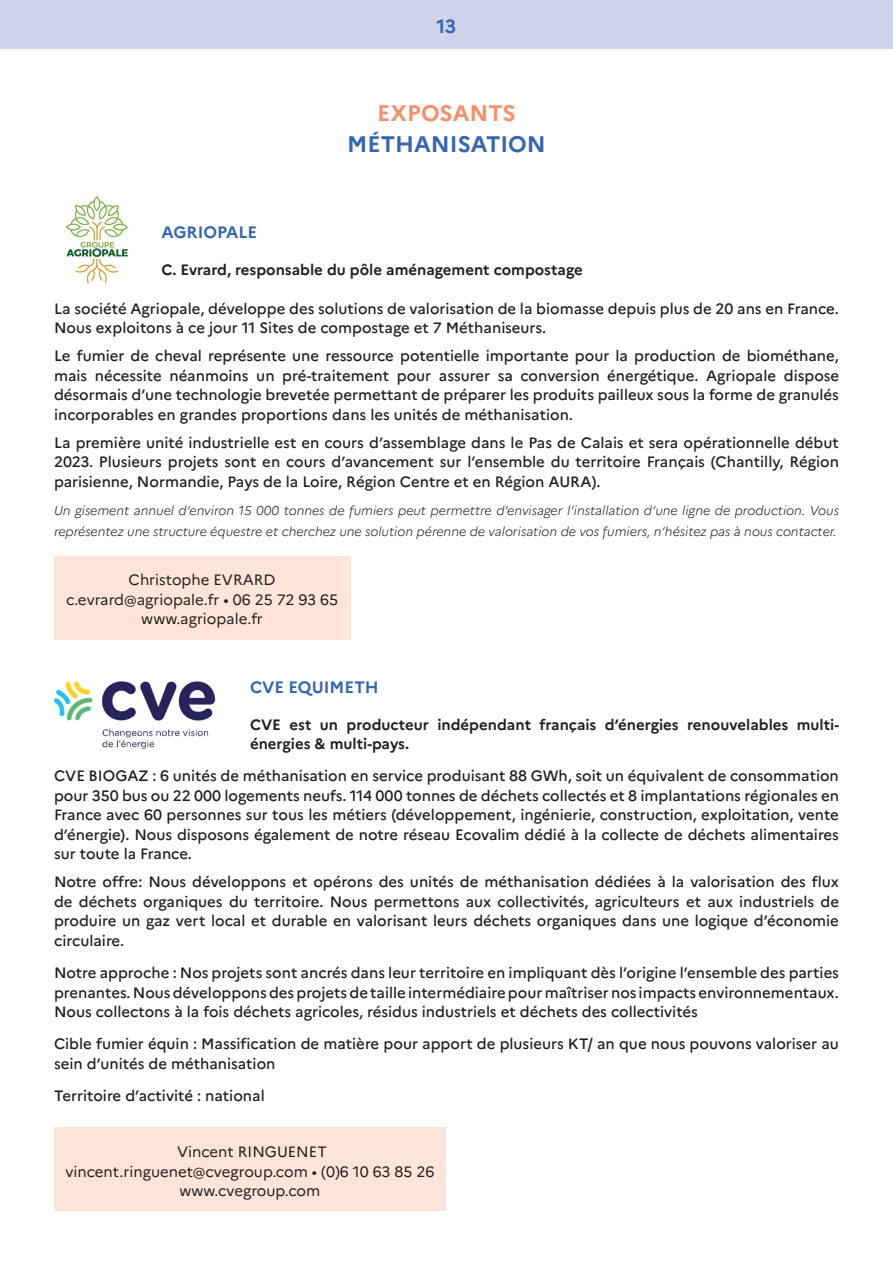
<style>
.page{position:relative;width:893px;height:1263px;background:#fff}
.page>*{position:absolute;margin:0;border:0;box-sizing:border-box;transform-origin:0 0}
.t1{font:700 22.5px "Marianne";color:#3566b1}
.t2{font:700 22.5px "Marianne";color:#f68f6b}
.t3{font:700 19.05px "Marianne";color:#3566b1}
.t4{font:700 16.5px "Marianne";color:#3566b1}
.t5{font:500 15px/19.5px "Marianne";color:#231f20;text-align:justify}
.t6{font:15px/19.5px "Marianne";color:#231f20;text-align:center}
.t7{font:700 15px/19.5px "Marianne";color:#231f20}
.t8{font:italic 300 12.75px/21.1px "Marianne";color:#231f20}
</style>
<div class="page">
<div style="left:0;top:0;width:893px;height:49px;background:#cfd4ea"></div>
<img style="left:66px;top:196px;width:62px;height:88px">
<img style="left:54px;top:682px;width:162px;height:67px">
<div style="left:54px;top:1127px;width:392px;height:84px;background:#fee5d8"></div>
<div style="left:54px;top:556px;width:296px;height:83px;background:#fee5d8"></div>
<p class="t3" style="left:437px;top:14px;width:21px">13</p>
<h1 class="t2" style="left:377px;top:99px;width:140px">EXPOSANTS</h1>
<h1 class="t1" style="left:347px;top:130px;width:200px">MÉTHANISATION</h1>
<p class="t4" style="left:161px;top:222px;width:97px">AGRIOPALE</p>
<p class="t7" style="left:161px;top:260px;width:423px">C. Evrard, responsable du pôle aménagement compostage</p>
<p class="t5" style="left:54px;top:299px;width:786px">La société Agriopale, développe des solutions de valorisation de la biomasse depuis plus de 20 ans en France.<br>Nous exploitons à ce jour 11 Sites de compostage et 7 Méthaniseurs.</p>
<p class="t5" style="left:54px;top:346px;width:786px">Le fumier de cheval représente une ressource potentielle importante pour la production de biométhane, mais nécessite néanmoins un pré-traitement pour assurer sa conversion énergétique. Agriopale dispose désormais d’une technologie brevetée permettant de préparer les produits pailleux sous la forme de granulés incorporables en grandes proportions dans les unités de méthanisation.</p>
<p class="t5" style="left:54px;top:433px;width:786px">La première unité industrielle est en cours d’assemblage dans le Pas de Calais et sera opérationnelle début 2023. Plusieurs projets sont en cours d’avancement sur l’ensemble du territoire Français (Chantilly, Région parisienne, Normandie, Pays de la Loire, Région Centre et en Région AURA).</p>
<p class="t8" style="left:54px;top:500px;width:786px">Un gisement annuel d’environ 15 000 tonnes de fumiers peut permettre d’envisager l’installation d’une ligne de production. Vous représentez une structure équestre et cherchez une solution pérenne de valorisation de vos fumiers, n’hésitez pas à nous contacter.</p>
<p class="t6" style="left:66px;top:570px;width:274px">Christophe EVRARD c.evrard@agriopale.fr • 06 25 72 93 65 www.agriopale.fr</p>
<p class="t4" style="left:250px;top:677px;width:130px">CVE EQUIMETH</p>
<p class="t7" style="left:250px;top:714px;width:590px">CVE est un producteur indépendant français d’énergies renouvelables multi&shy;énergies &amp; multi-pays.</p>
<p class="t5" style="left:54px;top:766px;width:786px">CVE BIOGAZ : 6 unités de méthanisation en service produisant 88 GWh, soit un équivalent de consommation pour 350 bus ou 22 000 logements neufs. 114 000 tonnes de déchets collectés et 8 implantations régionales en France avec 60 personnes sur tous les métiers (développement, ingénierie, construction, exploitation, vente d’énergie). Nous disposons également de notre réseau Ecovalim dédié à la collecte de déchets alimentaires sur toute la France.</p>
<p class="t5" style="left:54px;top:872px;width:786px">Notre offre: Nous développons et opérons des unités de méthanisation dédiées à la valorisation des flux de déchets organiques du territoire. Nous permettons aux collectivités, agriculteurs et aux industriels de produire un gaz vert local et durable en valorisant leurs déchets organiques dans une logique d’économie circulaire.</p>
<p class="t5" style="left:54px;top:963px;width:786px">Notre approche : Nos projets sont ancrés dans leur territoire en impliquant dès l’origine l’ensemble des parties prenantes. Nous développons des projets de taille intermédiaire pour maîtriser nos impacts environnementaux.<br>Nous collectons à la fois déchets agricoles, résidus industriels et déchets des collectivités</p>
<p class="t5" style="left:54px;top:1034px;width:786px">Cible fumier équin : Massification de matière pour apport de plusieurs KT/ an que nous pouvons valoriser au sein d’unités de méthanisation</p>
<p class="t5" style="left:54px;top:1086px;width:212px">Territoire d’activité : national</p>
<p class="t6" style="left:65px;top:1142px;width:370px">Vincent RINGUENET vincent.ringuenet@cvegroup.com • (0)6 10 63 85 26 www.cvegroup.com</p>
</div>
